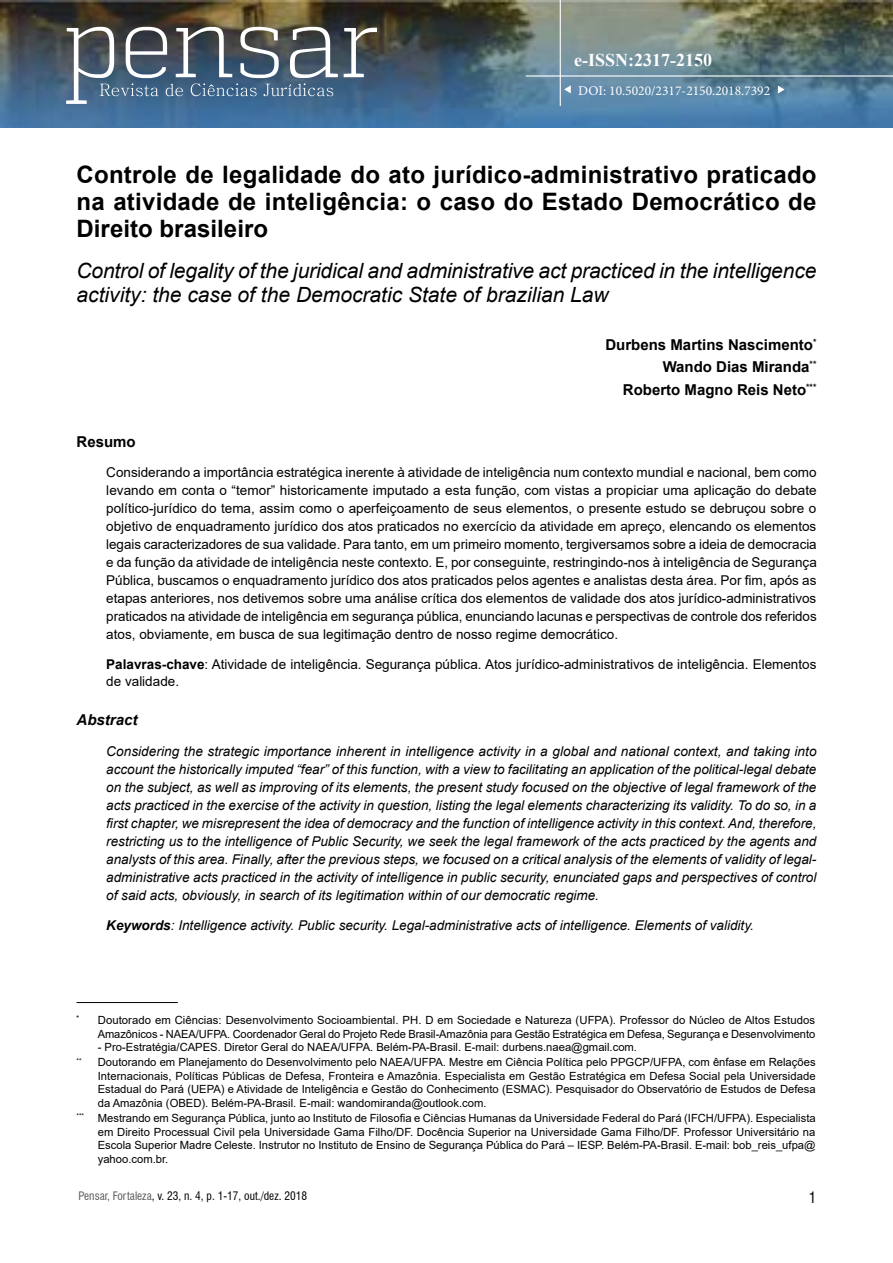
<style>
.page{position:relative;width:893px;height:1263px;background:#fff}
.page>*{position:absolute;margin:0;border:0;box-sizing:border-box;transform-origin:0 0}
.Título_GRANDE{font:700 24px/27px "Arial";letter-spacing:.01em;color:#000;text-align:justify}
.Título_Inglês{font:italic 21px/24px "Arial";letter-spacing:-.005em;color:#000}
.t1{font:700 18px "Times New Roman";color:#fff}
.Autor{font:700 15px "Arial";color:#000}
.Resumo_Título_Abstra{font:italic 700 15px "Arial";color:#000}
.Resumo_Título{font:700 15px "Arial";color:#000}
.t2{font:condensed 15px "Swiss 721 BT";color:#000}
.Resumo_Texto{font:13.5px/18px "Arial";color:#000;text-align:justify}
.Resumo_Texto_Italico{font:italic 13.5px/18px "Arial";color:#000;text-align:justify}
.Palavras-chave{font:13.5px/17px "Arial";color:#000}
.Palavras-chave_Itali{font:italic 13.5px "Arial";color:#000}
.Doi{font:13.5px "Minion Pro";color:#fff}
.t3{font:condensed 11.4px "Swiss 721 BT";color:#000}
.Rodapé{font:11.25px/13.5px "Arial";color:#000;text-align:justify}
.Rodapé-2{font:6.6px "Arial";color:#000}
.s1{font-weight:700}
.s2{color:#58595b}
</style>
<div class="page">
<img style="left:0;top:0;width:893px;height:127px">
<svg style="left:564px;top:85px;width:7px;height:8px"></svg>
<svg style="left:778px;top:86px;width:6px;height:8px"></svg>
<hr style="left:560px;top:0;width:1px;height:106px;background:#fff">
<hr style="left:526px;top:75px;width:367px;height:2px;background:#fff">
<svg style="left:66px;top:27px;width:311px;height:77px;background:#627282"></svg>
<hr style="left:77px;top:1002px;width:101px;height:1px;background:#000">
<p class="t1" style="left:574px;top:47px;width:139px">e-ISSN:2317-2150</p>
<p class="Doi" style="left:578px;top:82px;width:193px">DOI: 10.5020/2317-2150.2018.7392</p>
<p class="Título_GRANDE" style="left:77px;top:162px;width:742px">Controle de legalidade do ato jurídico-administrativo praticado na atividade de inteligência: o caso do Estado Democrático de Direito brasileiro</p>
<p class="Título_Inglês" style="left:77px;top:259px;width:741px">Control of legality of the juridical and administrative act practiced in the intelligence activity: the case of the Democratic State of brazilian Law</p>
<p class="Autor" style="left:605px;top:334px;width:212px">Durbens Martins Nascimento<sup>*</sup></p>
<p class="Autor" style="left:663px;top:356px;width:155px">Wando Dias Miranda<sup>**</sup></p>
<p class="Autor" style="left:623px;top:379px;width:195px">Roberto Magno Reis Neto<sup>***</sup></p>
<p class="Resumo_Título" style="left:77px;top:431px;width:61px">Resumo</p>
<p class="Resumo_Texto" style="left:106px;top:464px;width:712px">Considerando a importância estratégica inerente à atividade de inteligência num contexto mundial e nacional, bem como levando em conta o “temor” historicamente imputado a esta função, com vistas a propiciar uma aplicação do debate político-jurídico do tema, assim como o aperfeiçoamento de seus elementos, o presente estudo se debruçou sobre o objetivo de enquadramento jurídico dos atos praticados no exercício da atividade em apreço, elencando os elementos legais caracterizadores de sua validade. Para tanto, em um primeiro momento, tergiversamos sobre a ideia de democracia e da função da atividade de inteligência neste contexto. E, por conseguinte, restringindo-nos à inteligência de Segurança Pública, buscamos o enquadramento jurídico dos atos praticados pelos agentes e analistas desta área. Por fim, após as etapas anteriores, nos detivemos sobre uma análise crítica dos elementos de validade dos atos jurídico-administrativos praticados na atividade de inteligência em segurança pública, enunciando lacunas e perspectivas de controle dos referidos atos, obviamente, em busca de sua legitimação dentro de nosso regime democrático.</p>
<p class="Palavras-chave" style="left:106px;top:656px;width:712px"><span class="s1">Palavras-chave</span>: Atividade de inteligência. Segurança pública. Atos jurídico-administrativos de inteligência. Elementos de validade.</p>
<p class="Resumo_Título_Abstra" style="left:77px;top:710px;width:62px">Abstract</p>
<p class="Resumo_Texto_Italico" style="left:106px;top:742px;width:712px">Considering the strategic importance inherent in intelligence activity in a global and national context, and taking into account the historically imputed “fear” of this function, with a view to facilitating an application of the political-legal debate on the subject, as well as improving of its elements, the present study focused on the objective of legal framework of the acts practiced in the exercise of the activity in question, listing the legal elements characterizing its validity. To do so, in a first chapter, we misrepresent the idea of democracy and the function of intelligence activity in this context. And, therefore, restricting us to the intelligence of Public Security, we seek the legal framework of the acts practiced by the agents and analysts of this area. Finally, after the previous steps, we focused on a critical analysis of the elements of validity of legal&shy;administrative acts practiced in the activity of intelligence in public security, enunciated gaps and perspectives of control of said acts, obviously, in search of its legitimation within of our democratic regime.</p>
<p class="Palavras-chave_Itali" style="left:106px;top:916px;width:649px"><span class="s1">Keywords</span>: Intelligence activity. Public security. Legal-administrative acts of intelligence. Elements of validity.</p>
<p class="Rodapé" style="left:77px;top:1013px;width:740px;text-align:right"><sup>*</sup> Doutorado em Ciências: Desenvolvimento Socioambiental. PH. D em Sociedade e Natureza (UFPA). Professor do Núcleo de Altos Estudos<br>Amazônicos - NAEA/UFPA. Coordenador Geral do Projeto Rede Brasil-Amazônia para Gestão Estratégica em Defesa, Segurança e Desenvolvimento</p>
<p class="Rodapé" style="left:98px;top:1040px;width:541px">- Pro-Estratégia/CAPES. Diretor Geral do NAEA/UFPA. Belém-PA-Brasil. E-mail: durbens.naea@gmail.com.</p>
<p class="Rodapé-2" style="left:77px;top:1056px;width:7px">**</p>
<p class="Rodapé" style="left:98px;top:1055px;width:719px">Doutorando em Planejamento do Desenvolvimento pelo NAEA/UFPA. Mestre em Ciência Política pelo PPGCP/UFPA, com ênfase em Relações Internacionais, Políticas Públicas de Defesa, Fronteira e Amazônia. Especialista em Gestão Estratégica em Defesa Social pela Universidade Estadual do Pará (UEPA) e Atividade de Inteligência e Gestão do Conhecimento (ESMAC). Pesquisador do Observatório de Estudos de Defesa da Amazônia (OBED). Belém-PA-Brasil. E-mail: wandomiranda@outlook.com.</p>
<p class="Rodapé" style="left:98px;top:1111px;width:719px;text-indent:-21px"><sup>***</sup> Mestrando em Segurança Pública, junto ao Instituto de Filosofia e Ciências Humanas da Universidade Federal do Pará (IFCH/UFPA). Especialista em Direito Processual Civil pela Universidade Gama Filho/DF. Docência Superior na Universidade Gama Filho/DF. Professor Universitário na Escola Superior Madre Celeste. Instrutor no Instituto de Ensino de Segurança Pública do Pará – IESP. Belém-PA-Brasil. E-mail: bob_reis_ufpa@ yahoo.com.br.</p>
<p class="t3" style="left:79px;top:1189px;width:230px"><span class="s2">Pensar, Fortaleza</span>, v. 23, n. 4, p. 1-17, out./dez. 2018</p>
<h3 class="t2" style="left:809px;top:1189px;width:9px">1</h3>
</div>
